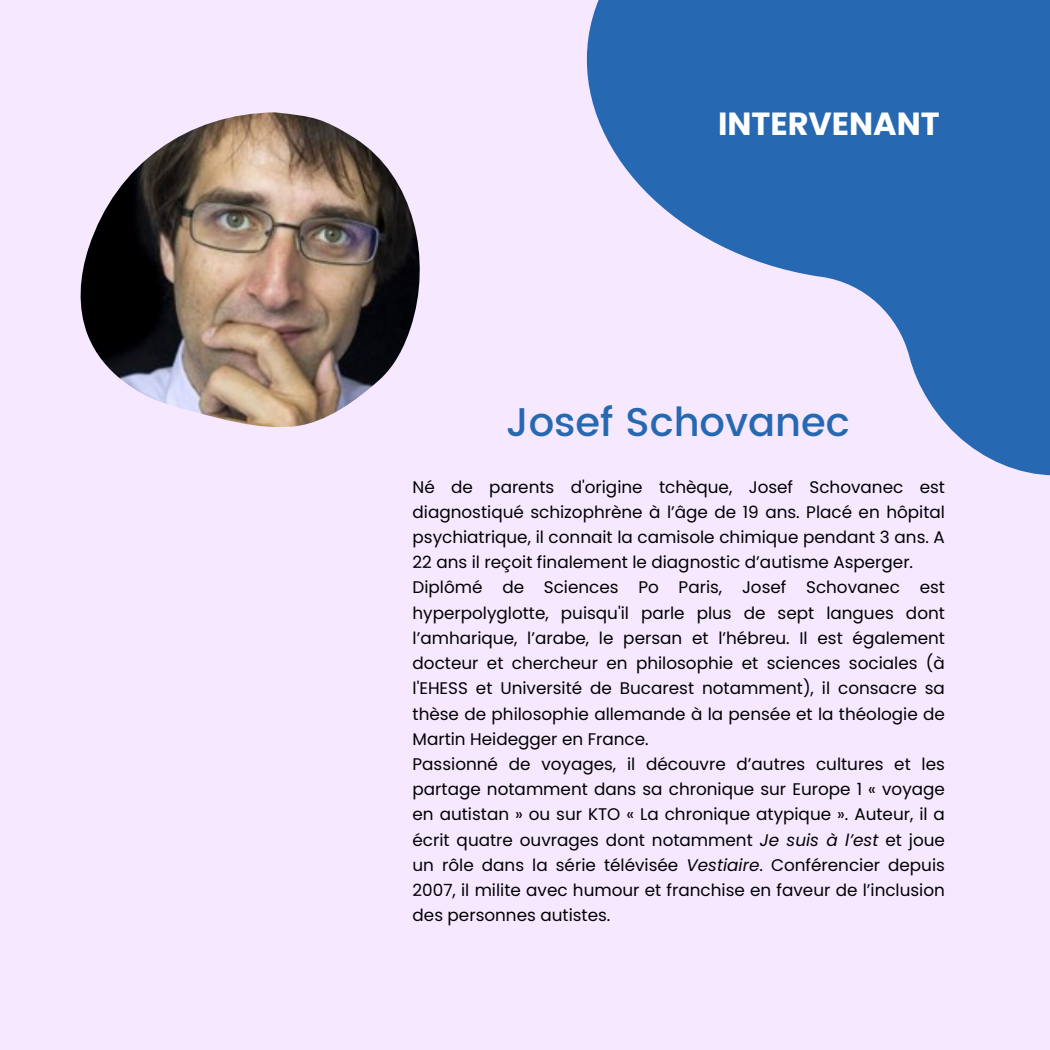
<style>
.page{position:relative;width:1050px;height:1050px;background:#f6e8ff}
.page>*{position:absolute;margin:0;border:0;box-sizing:border-box;transform-origin:0 0}
.t1{font:500 40px "Poppins";color:#2669b2}
.t2{font:700 32px "Poppins";color:#fff}
.t3{font:16.8px/25.2px "Poppins";color:#000;text-align:justify}
.s1{font-style:italic}
</style>
<div class="page">
<img style="left:80px;top:112px;width:340px;height:315px">
<svg style="left:586px;top:0;width:464px;height:476px;fill:#2669b2"></svg>
<p class="t2" style="left:718px;top:101px;width:223px">INTERVENANT</p>
<p class="t1" style="left:506px;top:399px;width:345px">Josef Schovanec</p>
<h2 class="t3" style="left:413px;top:474px;width:534px">Né de parents d'origine tchèque, Josef Schovanec est diagnostiqué schizophrène à l’âge de 19 ans. Placé en hôpital psychiatrique, il connait la camisole chimique pendant 3 ans. A 22 ans il reçoit finalement le diagnostic d’autisme Asperger.</h2>
<p class="t3" style="left:413px;top:575px;width:534px">Diplômé de Sciences Po Paris, Josef Schovanec est hyperpolyglotte, puisqu'il parle plus de sept langues dont l’amharique, l’arabe, le persan et l’hébreu. Il est également docteur et chercheur en philosophie et sciences sociales (à l'EHESS et Université de Bucarest notamment), il consacre sa thèse de philosophie allemande à la pensée et la théologie de Martin Heidegger en France.</p>
<h1 class="t3" style="left:413px;top:752px;width:534px">Passionné de voyages, il découvre d’autres cultures et les partage notamment dans sa chronique sur Europe 1 « voyage en autistan » ou sur KTO « La chronique atypique ». Auteur, il a écrit quatre ouvrages dont notamment <span class="s1">Je suis à l’est</span> et joue un rôle dans la série télévisée <span class="s1">Vestiaire</span>. Conférencier depuis 2007, il milite avec humour et franchise en faveur de l’inclusion des personnes autistes.</h1>
</div>
